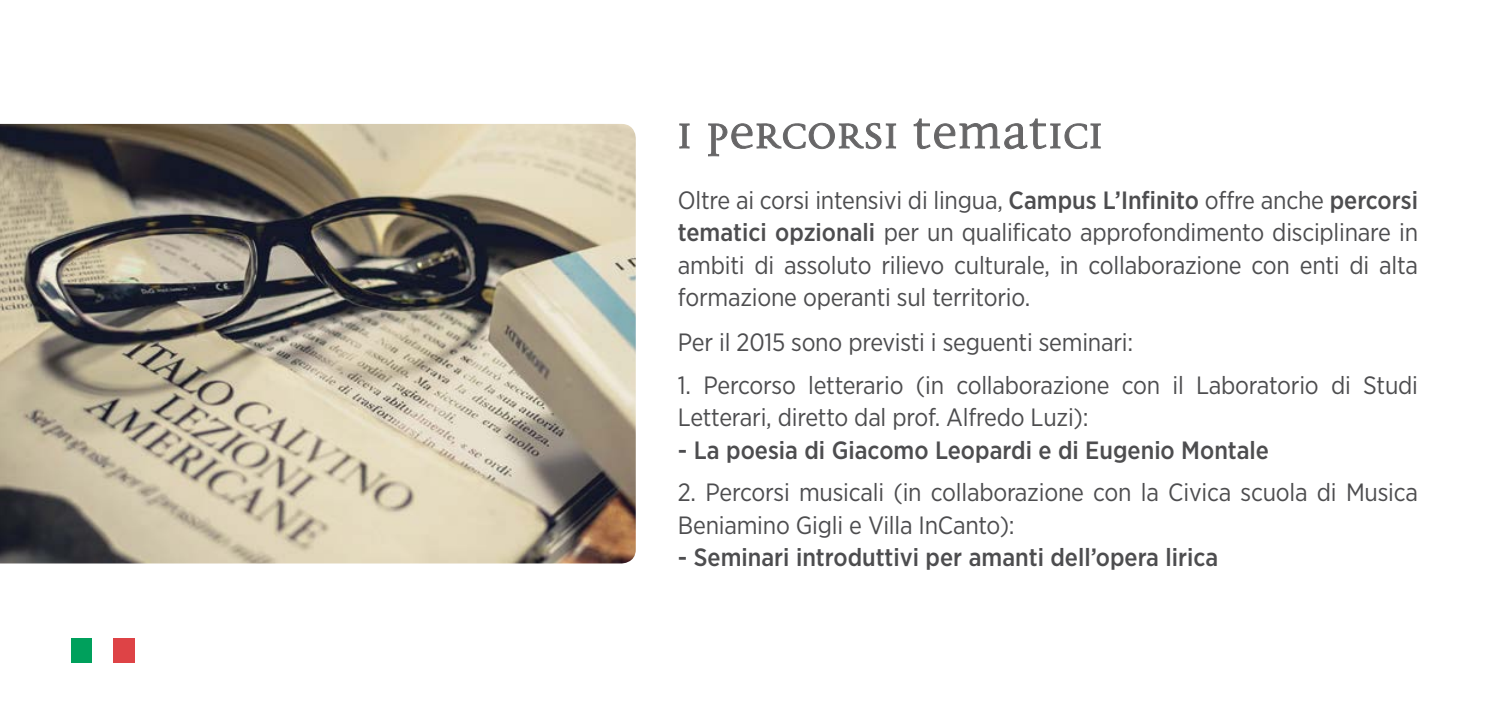
<style>
.page{position:relative;width:1489px;height:709px;background:#fff}
.page>*{position:absolute;margin:0;border:0;box-sizing:border-box;transform-origin:0 0}
.t1{font:62.5px "Disturbance";color:#414042}
.t2{font:25px/32.5px "Gotham Narrow";letter-spacing:-.01em;color:#4d4d4f}
.t3{font:500 25px "Gotham Narrow";color:#4d4d4f}
.s1{font-weight:500}
</style>
<div class="page">
<img style="left:0;top:124px;width:635px;height:439px">
<svg style="left:679px;top:123px;width:11px;height:26px"></svg>
<svg style="left:708px;top:122px;width:188px;height:35px"></svg>
<svg style="left:913px;top:118px;width:188px;height:32px"></svg>
<div style="left:71px;top:638px;width:21px;height:25px;background:#00a05c"></div>
<div style="left:113px;top:638px;width:22px;height:25px;background:#de4346"></div>
<h1 class="t1" style="left:677px;top:101px;width:427px">I Percorsi Tematici</h1>
<p class="t2" style="left:678px;top:183px;width:741px;text-align:justify">Oltre ai corsi intensivi di lingua, <span class="s1">Campus L’Infinito</span> offre anche <span class="s1">percorsi tematici opzionali</span> per un qualificato approfondimento disciplinare in ambiti di assoluto rilievo culturale, in collaborazione con enti di alta formazione operanti sul territorio.</p>
<p class="t2" style="left:678px;top:326px;width:457px">Per il 2015 sono previsti i seguenti seminari:</p>
<p class="t2" style="left:678px;top:368px;width:741px">1. Percorso letterario (in collaborazione con il Laboratorio di Studi<br>Letterari, diretto dal prof. Alfredo Luzi):</p>
<p class="t3" style="left:678px;top:434px;width:592px">- La poesia di Giacomo Leopardi e di Eugenio Montale</p>
<p class="t2" style="left:678px;top:476px;width:741px">2. Percorsi musicali (in collaborazione con la Civica scuola di Musica<br>Beniamino Gigli e Villa InCanto):</p>
<p class="t3" style="left:678px;top:541px;width:542px">- Seminari introduttivi per amanti dell’opera lirica</p>
</div>
